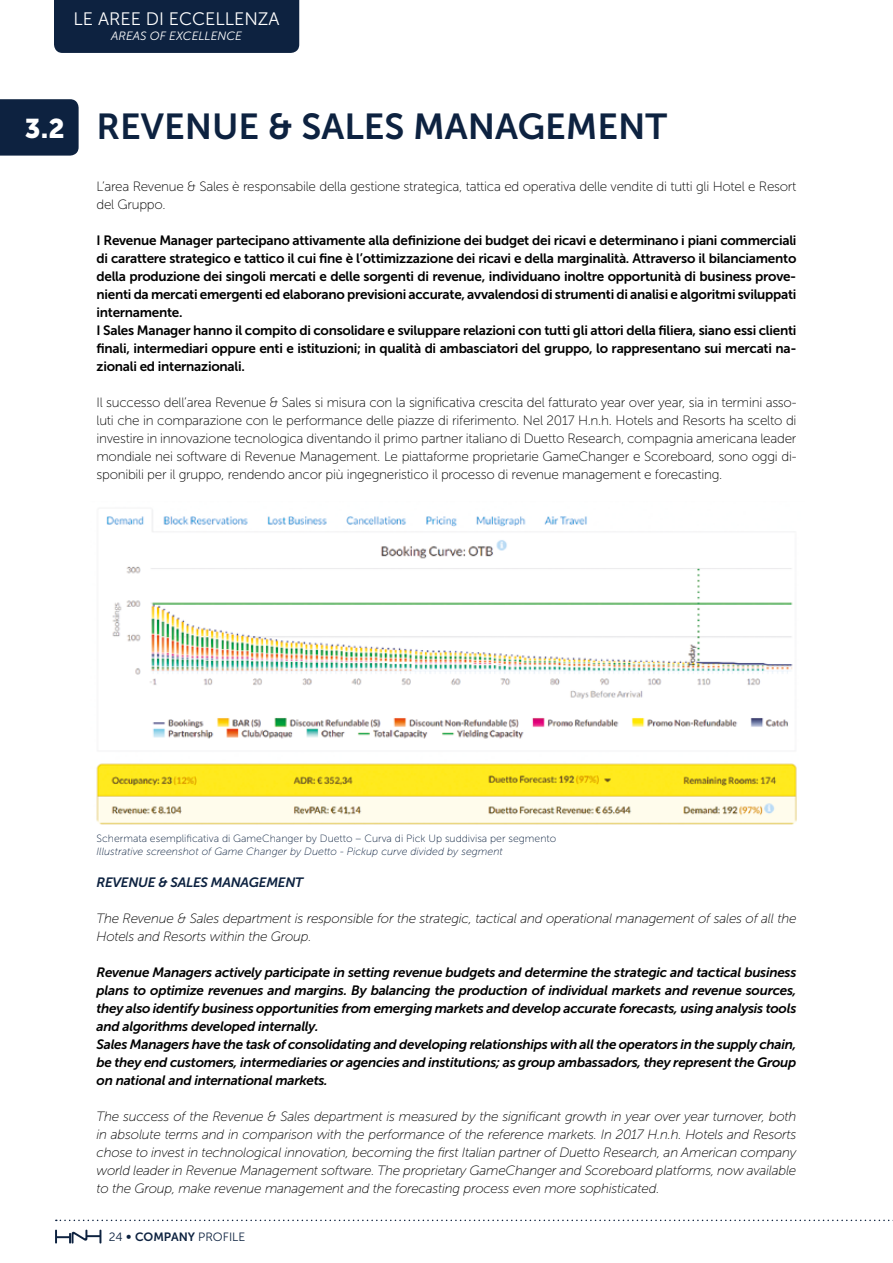
<style>
.page{position:relative;width:893px;height:1263px;background:#fff}
.page>*{position:absolute;margin:0;border:0;box-sizing:border-box;transform-origin:0 0}
.t1{font:36px "Museo Sans 700";color:#0d2240}
.t2{font:27px "Museo Sans 900";color:#fff}
.t3{font:18px "Museo Sans 300";color:#fff}
.t4{font:13.5px/18px "Museo Sans 700";letter-spacing:-.02em;color:#000}
.t5{font:13.5px/18px "Museo Sans 100";letter-spacing:-.02em;color:#000}
.t6{font:italic 13.5px/18px "Museo Sans 100";letter-spacing:-.02em;color:#000}
.t7{font:italic 13.5px/18px "Museo Sans 700";letter-spacing:-.02em;color:#000}
.t8{font:italic 13.5px "Museo Sans 700";letter-spacing:-.02em;color:#0d2240}
.t9{font:12px "Museo Sans 300";color:#0d2240}
.t10{font:italic 12px "Museo Sans 300";color:#fff}
.t11{font:10.5px "Museo Sans 100";color:#0d2240}
.t12{font:italic 10.5px "Museo Sans 100";color:#0d2240}
.s1{font-family:"Museo Sans 700"}
</style>
<div class="page">
<svg style="left:55px;top:1229px;width:46px;height:14px"></svg>
<svg style="left:56px;top:1219px;width:837px;height:2px"></svg>
<div style="left:0;top:99px;width:79px;height:57px;background:#0d2240"></div>
<div style="left:54px;top:0;width:245px;height:53px;background:#0d2240"></div>
<img style="left:96px;top:510px;width:701px;height:315px">
<h3 class="t3" style="left:74px;top:10px;width:208px">LE AREE DI ECCELLENZA</h3>
<p class="t10" style="left:111px;top:29px;width:132px">AREAS OF EXCELLENCE</p>
<h2 class="t2" style="left:25px;top:113px;width:41px">3.2</h2>
<h1 class="t1" style="left:97px;top:106px;width:572px">REVENUE &amp; SALES MANAGEMENT</h1>
<p class="t5" style="left:97px;top:177px;width:701px">L’area Revenue &amp; Sales è responsabile della gestione strategica, tattica ed operativa delle vendite di tutti gli Hotel e Resort del Gruppo.</p>
<p class="t4" style="left:97px;top:231px;width:701px">I Revenue Manager partecipano attivamente alla definizione dei budget dei ricavi e determinano i piani commerciali di carattere strategico e tattico il cui fine è l’ottimizzazione dei ricavi e della marginalità. Attraverso il bilanciamento della produzione dei singoli mercati e delle sorgenti di revenue, individuano inoltre opportunità di business prove&shy;nienti da mercati emergenti ed elaborano previsioni accurate, avvalendosi di strumenti di analisi e algoritmi sviluppati internamente.<br>I Sales Manager hanno il compito di consolidare e sviluppare relazioni con tutti gli attori della filiera, siano essi clienti finali, intermediari oppure enti e istituzioni; in qualità di ambasciatori del gruppo, lo rappresentano sui mercati na&shy;zionali ed internazionali.</p>
<p class="t5" style="left:97px;top:393px;width:701px;text-align:justify">Il successo dell’area Revenue &amp; Sales si misura con la significativa crescita del fatturato year over year, sia in termini asso&shy;luti che in comparazione con le performance delle piazze di riferimento. Nel 2017 H.n.h. Hotels and Resorts ha scelto di investire in innovazione tecnologica diventando il primo partner italiano di Duetto Research, compagnia americana leader mondiale nei software di Revenue Management. Le piattaforme proprietarie GameChanger e Scoreboard, sono oggi di&shy;sponibili per il gruppo, rendendo ancor più ingegneristico il processo di revenue management e forecasting.</p>
<p class="t11" style="left:97px;top:833px;width:461px">Schermata esemplificativa di GameChanger by Duetto – Curva di Pick Up suddivisa per segmento</p>
<p class="t12" style="left:97px;top:846px;width:408px">Illustrative screenshot of Game Changer by Duetto - Pickup curve divided by segment</p>
<p class="t8" style="left:97px;top:875px;width:208px">REVENUE &amp; SALES MANAGEMENT</p>
<p class="t6" style="left:97px;top:910px;width:701px">The Revenue &amp; Sales department is responsible for the strategic, tactical and operational management of sales of all the<br>Hotels and Resorts within the Group.</p>
<p class="t7" style="left:97px;top:963px;width:701px">Revenue Managers actively participate in setting revenue budgets and determine the strategic and tactical business plans to optimize revenues and margins. By balancing the production of individual markets and revenue sources, they also identify business opportunities from emerging markets and develop accurate forecasts, using analysis tools and algorithms developed internally.<br>Sales Managers have the task of consolidating and developing relationships with all the operators in the supply chain, be they end customers, intermediaries or agencies and institutions; as group ambassadors, they represent the Group on national and international markets.</p>
<p class="t6" style="left:97px;top:1108px;width:701px;text-align:justify">The success of the Revenue &amp; Sales department is measured by the significant growth in year over year turnover, both in absolute terms and in comparison with the performance of the reference markets. In 2017 H.n.h. Hotels and Resorts chose to invest in technological innovation, becoming the first Italian partner of Duetto Research, an American company world leader in Revenue Management software. The proprietary GameChanger and Scoreboard platforms, now available to the Group, make revenue management and the forecasting process even more sophisticated.</p>
<p class="t9" style="left:109px;top:1230px;width:138px">24 ∞ <span class="s1">COMPANY</span> PROFILE</p>
</div>
